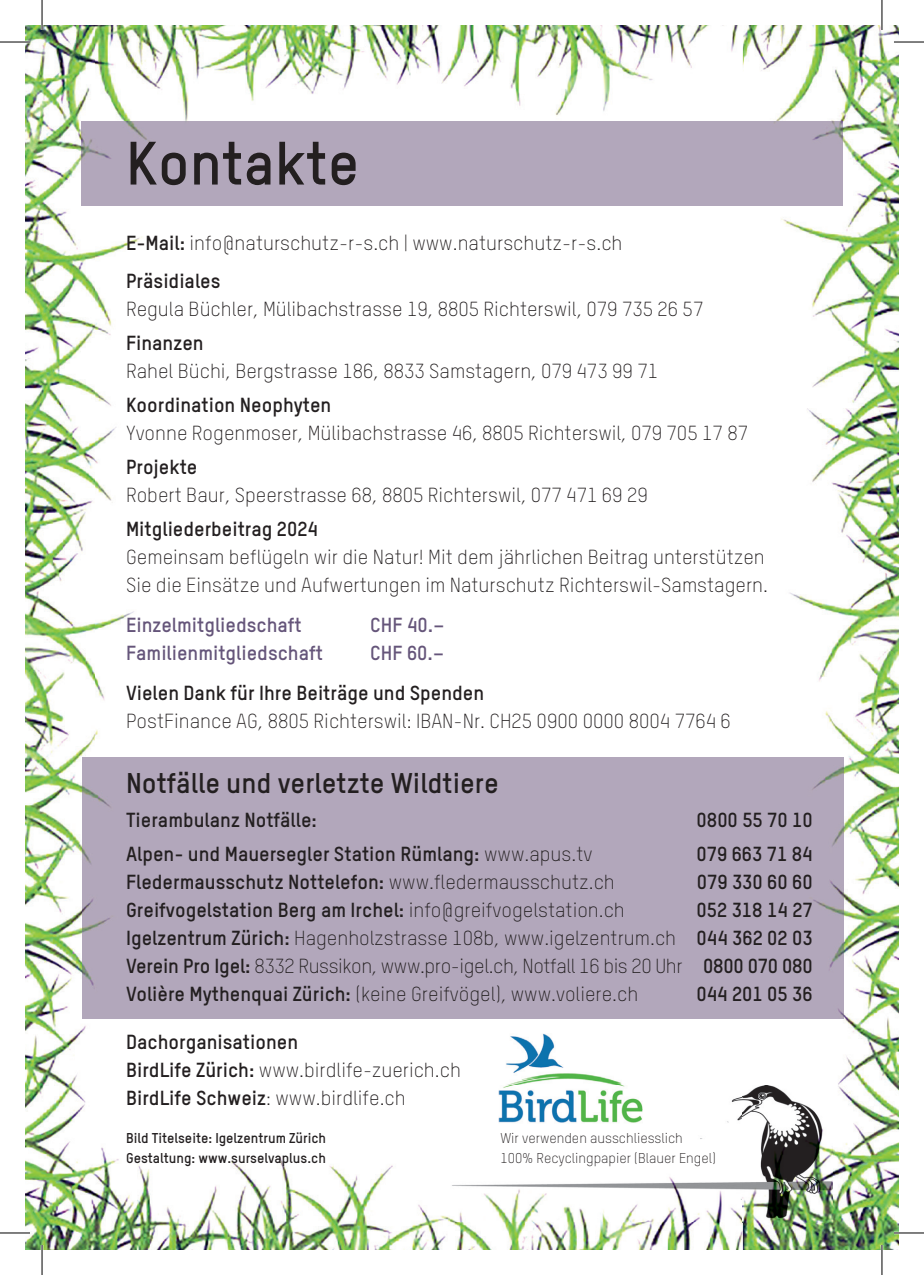
<style>
.page{position:relative;width:924px;height:1275px;background:#fff}
.page>*{position:absolute;margin:0;border:0;box-sizing:border-box;transform-origin:0 0}
.t1{font:700 60px "TSTAR";color:#231f20}
.t2{font:700 28px "TSTAR";color:#231f20}
.t3{font:300 20px/28px "TSTAR";color:#231f20}
.t4{font:700 20px/28px "TSTAR";color:#231f20}
.t5{font:700 20px "TSTAR";color:#65557a}
.t6{font:700 14px "TSTAR";color:#231f20}
.t7{font:300 14px "TSTAR";color:#231f20}
.s1{font-weight:700}
.s2{font-weight:300}
</style>
<div class="page">
<img style="left:25px;top:978px;width:430px;height:272px">
<img style="left:25px;top:25px;width:70px;height:953px">
<img style="left:95px;top:205px;width:647px;height:531px">
<img style="left:95px;top:25px;width:644px;height:96px">
<img style="left:455px;top:1222px;width:287px;height:28px">
<img style="left:742px;top:25px;width:156px;height:1225px">
<div style="left:82px;top:121px;width:759px;height:84px;background:#b2a7bb"></div>
<img style="left:450px;top:1085px;width:382px;height:137px">
<div style="left:83px;top:757px;width:760px;height:261px;background:#b2a7bb"></div>
<img style="left:498px;top:1033px;width:143px;height:93px">
<hr style="left:0;top:41px;width:30px;height:2px;background:#fff">
<hr style="left:893px;top:41px;width:30px;height:2px;background:#fff">
<hr style="left:0;top:1231px;width:30px;height:3px;background:#fff">
<hr style="left:893px;top:1231px;width:30px;height:3px;background:#fff">
<hr style="left:41px;top:0;width:2px;height:30px;background:#fff">
<hr style="left:41px;top:1245px;width:2px;height:30px;background:#fff">
<hr style="left:880px;top:0;width:2px;height:30px;background:#fff">
<hr style="left:880px;top:1245px;width:2px;height:30px;background:#fff">
<hr style="left:0;top:42px;width:30px;height:1px;background:#000">
<hr style="left:893px;top:42px;width:30px;height:1px;background:#000">
<hr style="left:0;top:1232px;width:30px;height:1px;background:#000">
<hr style="left:893px;top:1232px;width:30px;height:1px;background:#000">
<hr style="left:42px;top:0;width:1px;height:30px;background:#000">
<hr style="left:42px;top:1245px;width:1px;height:30px;background:#000">
<hr style="left:881px;top:0;width:1px;height:30px;background:#000">
<hr style="left:881px;top:1245px;width:1px;height:30px;background:#000">
<h1 class="t1" style="left:126px;top:125px;width:234px">Kontakte</h1>
<p class="t3" style="left:126px;top:224px;width:497px;line-height:38px"><span class="s1">E-Mail:</span> info@naturschutz-r-s.ch | www.naturschutz-r-s.ch<br><span class="s1">Präsidiales</span></p>
<p class="t3" style="left:126px;top:295px;width:578px">Regula Büchler, Mülibachstrasse 19, 8805 Richterswil, 079 735 26 57</p>
<p class="t4" style="left:126px;top:329px;width:79px">Finanzen</p>
<p class="t3" style="left:126px;top:357px;width:533px">Rahel Büchi, Bergstrasse 186, 8833 Samstagern, 079 473 99 71</p>
<p class="t4" style="left:126px;top:391px;width:207px">Koordination Neophyten</p>
<p class="t3" style="left:126px;top:419px;width:623px">Yvonne Rogenmoser, Mülibachstrasse 46, 8805 Richterswil, 079 705 17 87</p>
<p class="t4" style="left:126px;top:453px;width:73px">Projekte</p>
<p class="t3" style="left:126px;top:481px;width:523px">Robert Baur, Speerstrasse 68, 8805 Richterswil, 077 471 69 29</p>
<p class="t4" style="left:126px;top:515px;width:193px">Mitgliederbeitrag 2024</p>
<p class="t3" style="left:126px;top:543px;width:643px">Gemeinsam beflügeln wir die Natur! Mit dem jährlichen Beitrag unterstützen<br>Sie die Einsätze und Aufwertungen im Naturschutz Richterswil-Samstagern.</p>
<p class="t5" style="left:126px;top:612px;width:177px">Einzelmitgliedschaft</p>
<p class="t5" style="left:370px;top:612px;width:76px">CHF 40.–</p>
<p class="t5" style="left:126px;top:640px;width:198px">Familienmitgliedschaft</p>
<p class="t5" style="left:370px;top:640px;width:76px">CHF 60.–</p>
<p class="t4" style="left:126px;top:679px;width:359px">Vielen Dank für Ihre Beiträge und Spenden</p>
<p class="t3" style="left:126px;top:707px;width:606px">PostFinance AG, 8805 Richterswil: IBAN-Nr. CH25 0900 0000 8004 7764 6</p>
<h2 class="t2" style="left:126px;top:765px;width:374px">Notfälle und verletzte Wildtiere</h2>
<p class="t4" style="left:126px;top:805px;width:192px">Tierambulanz Notfälle:</p>
<p class="t4" style="left:696px;top:805px;width:117px">0800 55 70 10</p>
<p class="t4" style="left:126px;top:839px;width:467px">Alpen- und Mauersegler Station Rümlang: <span class="s2">www.apus.tv</span></p>
<p class="t4" style="left:696px;top:839px;width:118px">079 663 71 84</p>
<p class="t4" style="left:126px;top:867px;width:490px">Fledermausschutz Nottelefon: <span class="s2">www.fledermausschutz.ch</span></p>
<p class="t4" style="left:696px;top:867px;width:117px">079 330 60 60</p>
<p class="t4" style="left:126px;top:895px;width:500px">Greifvogelstation Berg am Irchel: <span class="s2">info@greifvogelstation.ch</span></p>
<p class="t3" style="left:126px;top:895px;width:687px;text-align:justify;text-indent:570px"><span class="s1">052 318 14 27<br>Igelzentrum Zürich:</span> Hagenholzstrasse 108b, www.igelzentrum.ch <span class="s1">044 362 02 03<br>Verein Pro Igel:</span> 8332 Russikon, www.pro-igel.ch, Notfall 16 bis 20 Uhr <span class="s1">0800 070 080<br>Volière Mythenquai Zürich:</span> (keine Greifvögel), www.voliere.ch</p>
<p class="t4" style="left:696px;top:979px;width:118px">044 201 05 36</p>
<p class="t4" style="left:126px;top:1027px;width:336px">Dachorganisationen<br>BirdLife Zürich: <span class="s2">www.birdlife-zuerich.ch<br></span>BirdLife Schweiz<span class="s2">: www.birdlife.ch</span></p>
<p class="t6" style="left:126px;top:1128px;width:201px">Bild Titelseite: Igelzentrum Zürich</p>
<p class="t7" style="left:500px;top:1129px;width:184px">Wir verwenden ausschliesslich</p>
<p class="t6" style="left:126px;top:1148px;width:201px">Gestaltung: www.surselvaplus.ch</p>
<p class="t7" style="left:500px;top:1149px;width:217px">100% Recyclingpapier (Blauer Engel)</p>
</div>
